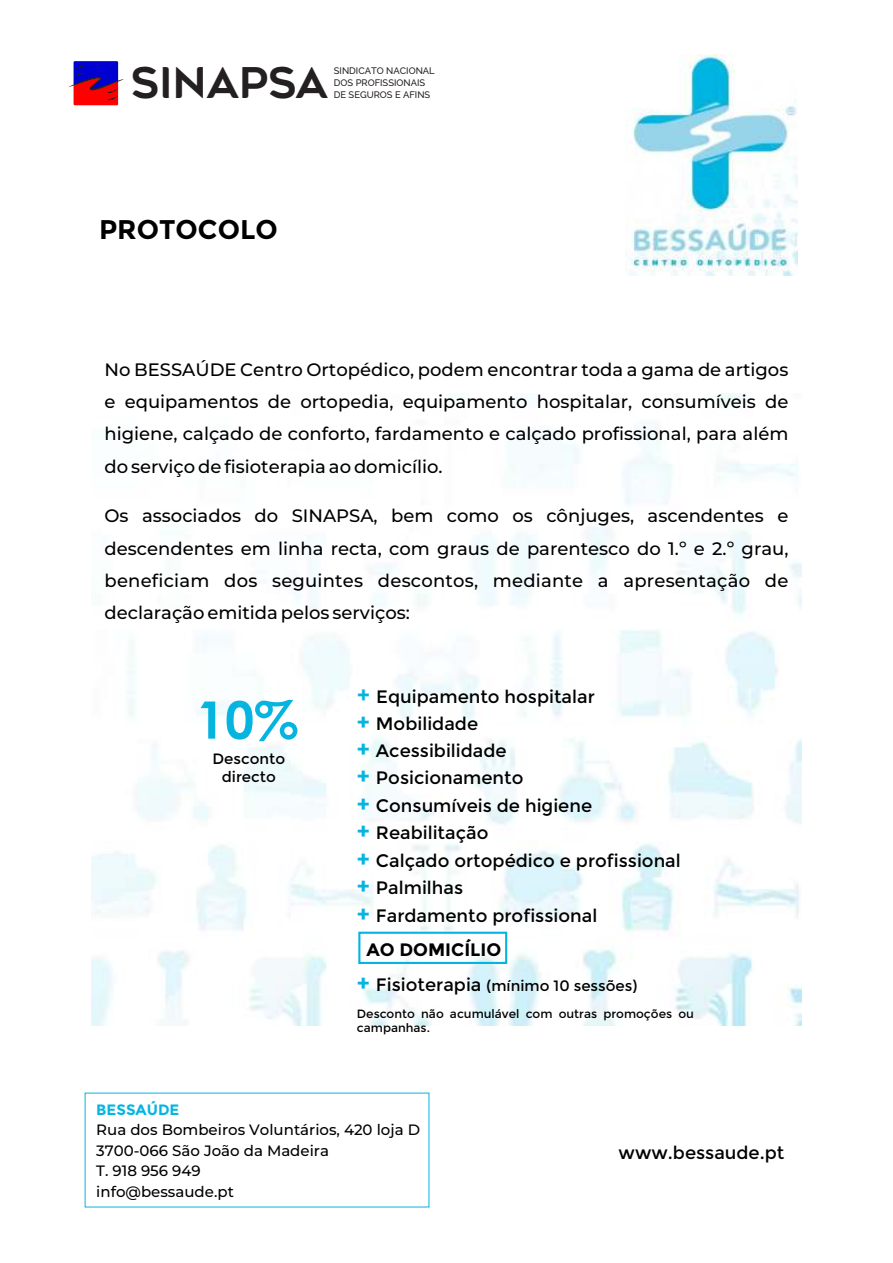
<style>
.page{position:relative;width:893px;height:1263px;background:#fff}
.page>*{position:absolute;margin:0;border:0;box-sizing:border-box;transform-origin:0 0}
.t1{font:700 51.75px "Century Gothic";color:#05b5e0}
.t2{font:42.3px "Agenor";color:#241f21}
.t3{font:700 27px "Montserrat";color:#000}
.t4{font:700 22.5px/27.5px "Montserrat";color:#05b5e0;text-align:justify}
.t5{font:700 22.5px "Century Gothic";color:#05b5e0}
.t6{font:500 18px/32.2px "Montserrat";color:#000;text-align:justify}
.t7{font:18px/27.3px "Montserrat";color:#000}
.t8{font:700 18px "Montserrat";color:#000}
.t9{font:500 15px/20.7px "Montserrat";color:#000}
.t10{font:15px/18.3px "Montserrat";color:#000;text-align:center}
.t11{font:700 15px "Montserrat";color:#05b5e0}
.t12{font:12px/14.7px "Montserrat";color:#000}
.t13{font:500 9.45px/12.3px "Raleway";color:#241f21}
.s1{font-size:18px}
</style>
<div class="page">
<img style="left:91px;top:394px;width:710px;height:632px">
<div style="left:358px;top:932px;width:149px;height:32px;border:2px solid #05b5e0"></div>
<img style="left:626px;top:54px;width:171px;height:222px">
<svg style="left:68px;top:61px;width:56px;height:44px"></svg>
<h2 class="t2" style="left:131px;top:67px;width:199px">SINAPSA</h2>
<p class="t13" style="left:334px;top:64px;width:102px">SINDICATO NACIONAL<br>DOS PROFISSIONAIS<br>DE SEGUROS E AFINS</p>
<h3 class="t3" style="left:99px;top:213px;width:180px">PROTOCOLO</h3>
<p class="t6" style="left:105px;top:353px;width:685px">No BESSAÚDE Centro Ortopédico, podem encontrar toda a gama de artigos e equipamentos de ortopedia, equipamento hospitalar, consumíveis de higiene, calçado de conforto, fardamento e calçado profissional, para além do serviço de fisioterapia ao domicílio.</p>
<p class="t6" style="left:105px;top:500px;width:685px">Os associados do SINAPSA, bem como os cônjuges, ascendentes e descendentes em linha recta, com graus de parentesco do 1.º e 2.º grau, beneficiam dos seguintes descontos, mediante a apresentação de declaração emitida pelos serviços:</p>
<h1 class="t1" style="left:196px;top:700px;width:104px">10%</h1>
<p class="t10" style="left:212px;top:749px;width:74px">Desconto directo</p>
<p class="t7" style="left:376px;top:683px;width:306px">Equipamento hospitalar<br>Mobilidade<br>Acessibilidade<br>Posicionamento<br>Consumíveis de higiene<br>Reabilitação<br>Calçado ortopédico e profissional<br>Palmilhas<br>Fardamento profissional</p>
<p class="t8" style="left:366px;top:938px;width:136px">AO DOMICÍLIO</p>
<p class="t10" style="left:376px;top:976px;width:263px"><span class="s1">Fisioterapia</span> (mínimo 10 sessões)</p>
<p class="t12" style="left:357px;top:1006px;width:339px">Desconto não acumulável com outras promoções ou campanhas.</p>
<p class="t5" style="left:357px;top:686px;width:15px">+</p>
<p class="t4" style="left:357px;top:708px;width:15px">+ + + + + + + +</p>
<p class="t4" style="left:357px;top:969px;width:15px">+</p>
<p class="t11" style="left:96px;top:1100px;width:85px">BESSAÚDE</p>
<p class="t9" style="left:96px;top:1119px;width:325px">Rua dos Bombeiros Voluntários, 420 loja D<br>3700-066 São João da Madeira<br>T. 918 956 949<br>info@bessaude.pt</p>
<p class="t7" style="left:619px;top:1139px;width:167px">www.bessaude.pt</p>
</div>
